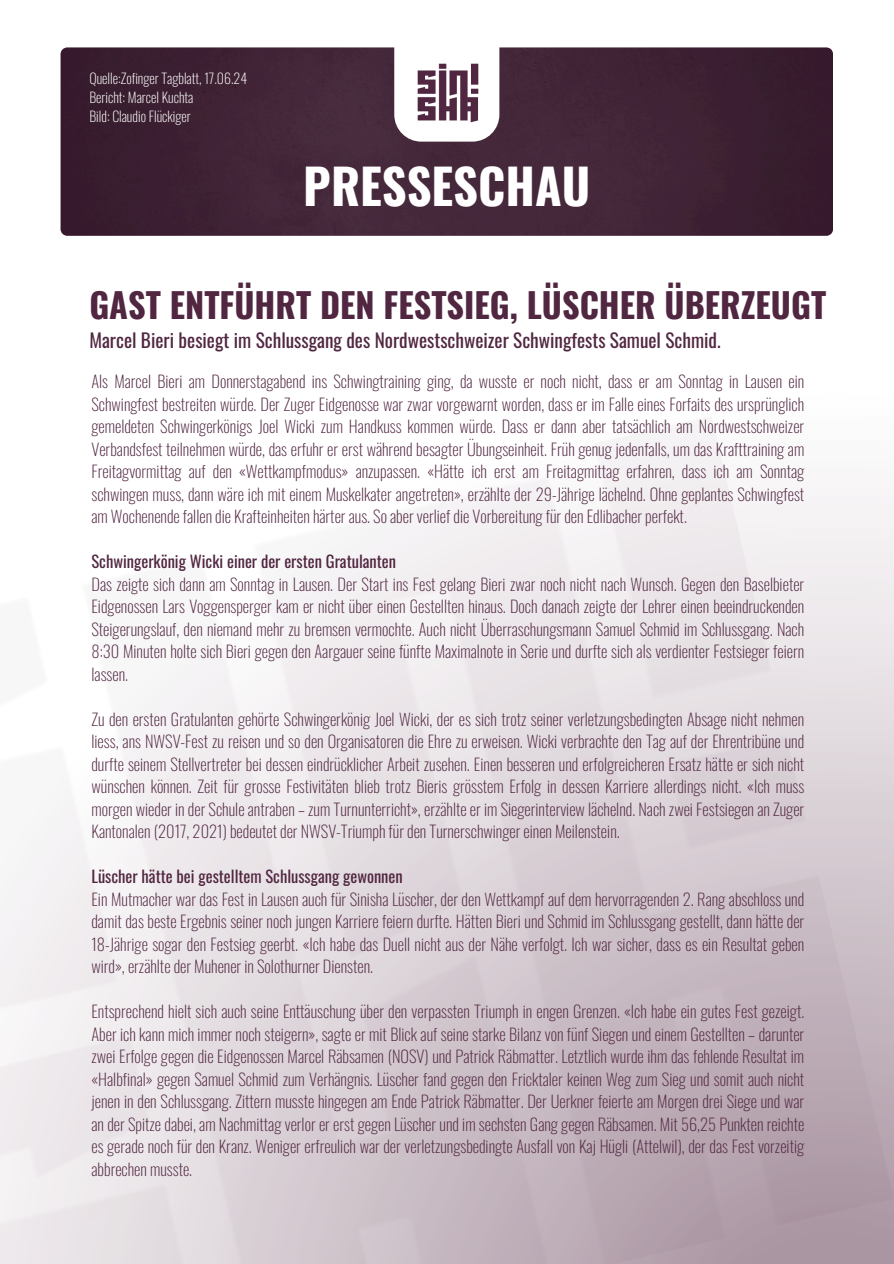
<style>
.page{position:relative;width:894px;height:1264px;background:#fff}
.page>*{position:absolute;margin:0;border:0;box-sizing:border-box;transform-origin:0 0}
.t1{font:700 48.45px "Oswald";color:#fff}
.t2{font:700 34.2px "Oswald";color:#512641}
.t3{font:19.2px "Oswald";color:#512641}
.t4{font:200 16.5px/22.5px "Oswald";color:#512641;text-align:justify}
.t5{font:200 13.95px "Oswald";color:#fff}
.s1{font-weight:400}
</style>
<div class="page">
<img style="left:61px;top:47px;width:771px;height:188px">
<div style="left:394px;top:0;width:105px;height:141px;background:#fff"></div>
<img style="left:417px;top:63px;width:62px;height:60px">
<h4 class="t5" style="left:89px;top:67px;width:159px">Quelle:Zofinger Tagblatt, 17.06.24</h4>
<h4 class="t5" style="left:89px;top:86px;width:105px">Bericht: Marcel Kuchta</h4>
<h4 class="t5" style="left:89px;top:105px;width:103px">Bild: Claudio Flückiger</h4>
<h3 class="t1" style="left:303px;top:148px;width:288px">PRESSESCHAU</h3>
<h4 class="t2" style="left:89px;top:278px;width:738px">GAST ENTFÜHRT DEN FESTSIEG, LÜSCHER ÜBERZEUGT</h4>
<h4 class="t3" style="left:89px;top:325px;width:632px">Marcel Bieri besiegt im Schlussgang des Nordwestschweizer Schwingfests Samuel Schmid.</h4>
<p class="t4" style="left:91px;top:369px;width:714px">Als Marcel Bieri am Donnerstagabend ins Schwingtraining ging, da wusste er noch nicht, dass er am Sonntag in Lausen ein Schwingfest bestreiten würde. Der Zuger Eidgenosse war zwar vorgewarnt worden, dass er im Falle eines Forfaits des ursprünglich gemeldeten Schwingerkönigs Joel Wicki zum Handkuss kommen würde. Dass er dann aber tatsächlich am Nordwestschweizer Verbandsfest teilnehmen würde, das erfuhr er erst während besagter Übungseinheit. Früh genug jedenfalls, um das Krafttraining am Freitagvormittag auf den «Wettkampfmodus» anzupassen. «Hätte ich erst am Freitagmittag erfahren, dass ich am Sonntag schwingen muss, dann wäre ich mit einem Muskelkater angetreten», erzählte der 29-Jährige lächelnd. Ohne geplantes Schwingfest am Wochenende fallen die Krafteinheiten härter aus. So aber verlief die Vorbereitung für den Edlibacher perfekt.</p>
<p class="t4" style="left:91px;top:549px;width:714px;text-align:left"><span class="s1">Schwingerkönig Wicki einer der ersten Gratulanten<br></span>Das zeigte sich dann am Sonntag in Lausen. Der Start ins Fest gelang Bieri zwar noch nicht nach Wunsch. Gegen den Baselbieter Eidgenossen Lars Voggensperger kam er nicht über einen Gestellten hinaus. Doch danach zeigte der Lehrer einen beeindruckenden Steigerungslauf, den niemand mehr zu bremsen vermochte. Auch nicht Überraschungsmann Samuel Schmid im Schlussgang. Nach 8:30 Minuten holte sich Bieri gegen den Aargauer seine fünfte Maximalnote in Serie und durfte sich als verdienter Festsieger feiern lassen.</p>
<p class="t4" style="left:91px;top:707px;width:714px">Zu den ersten Gratulanten gehörte Schwingerkönig Joel Wicki, der es sich trotz seiner verletzungsbedingten Absage nicht nehmen liess, ans NWSV-Fest zu reisen und so den Organisatoren die Ehre zu erweisen. Wicki verbrachte den Tag auf der Ehrentribüne und durfte seinem Stellvertreter bei dessen eindrücklicher Arbeit zusehen. Einen besseren und erfolgreicheren Ersatz hätte er sich nicht wünschen können. Zeit für grosse Festivitäten blieb trotz Bieris grösstem Erfolg in dessen Karriere allerdings nicht. «Ich muss morgen wieder in der Schule antraben – zum Turnunterricht», erzählte er im Siegerinterview lächelnd. Nach zwei Festsiegen an Zuger Kantonalen (2017, 2021) bedeutet der NWSV-Triumph für den Turnerschwinger einen Meilenstein.</p>
<p class="t4" style="left:91px;top:864px;width:714px;text-align:left"><span class="s1">Lüscher hätte bei gestelltem Schlussgang gewonnen<br></span>Ein Mutmacher war das Fest in Lausen auch für Sinisha Lüscher, der den Wettkampf auf dem hervorragenden 2. Rang abschloss und damit das beste Ergebnis seiner noch jungen Karriere feiern durfte. Hätten Bieri und Schmid im Schlussgang gestellt, dann hätte der 18-Jährige sogar den Festsieg geerbt. «Ich habe das Duell nicht aus der Nähe verfolgt. Ich war sicher, dass es ein Resultat geben wird», erzählte der Muhener in Solothurner Diensten.</p>
<h1 class="t4" style="left:91px;top:999px;width:714px">Entsprechend hielt sich auch seine Enttäuschung über den verpassten Triumph in engen Grenzen. «Ich habe ein gutes Fest gezeigt.<br>Aber ich kann mich immer noch steigern», sagte er mit Blick auf seine starke Bilanz von fünf Siegen und einem Gestellten – darunter zwei Erfolge gegen die Eidgenossen Marcel Räbsamen (NOSV) und Patrick Räbmatter. Letztlich wurde ihm das fehlende Resultat im «Halbfinal» gegen Samuel Schmid zum Verhängnis. Lüscher fand gegen den Fricktaler keinen Weg zum Sieg und somit auch nicht jenen in den Schlussgang. Zittern musste hingegen am Ende Patrick Räbmatter. Der Uerkner feierte am Morgen drei Siege und war an der Spitze dabei, am Nachmittag verlor er erst gegen Lüscher und im sechsten Gang gegen Räbsamen. Mit 56,25 Punkten reichte es gerade noch für den Kranz. Weniger erfreulich war der verletzungsbedingte Ausfall von Kaj Hügli (Attelwil), der das Fest vorzeitig abbrechen musste.</h1>
</div>
